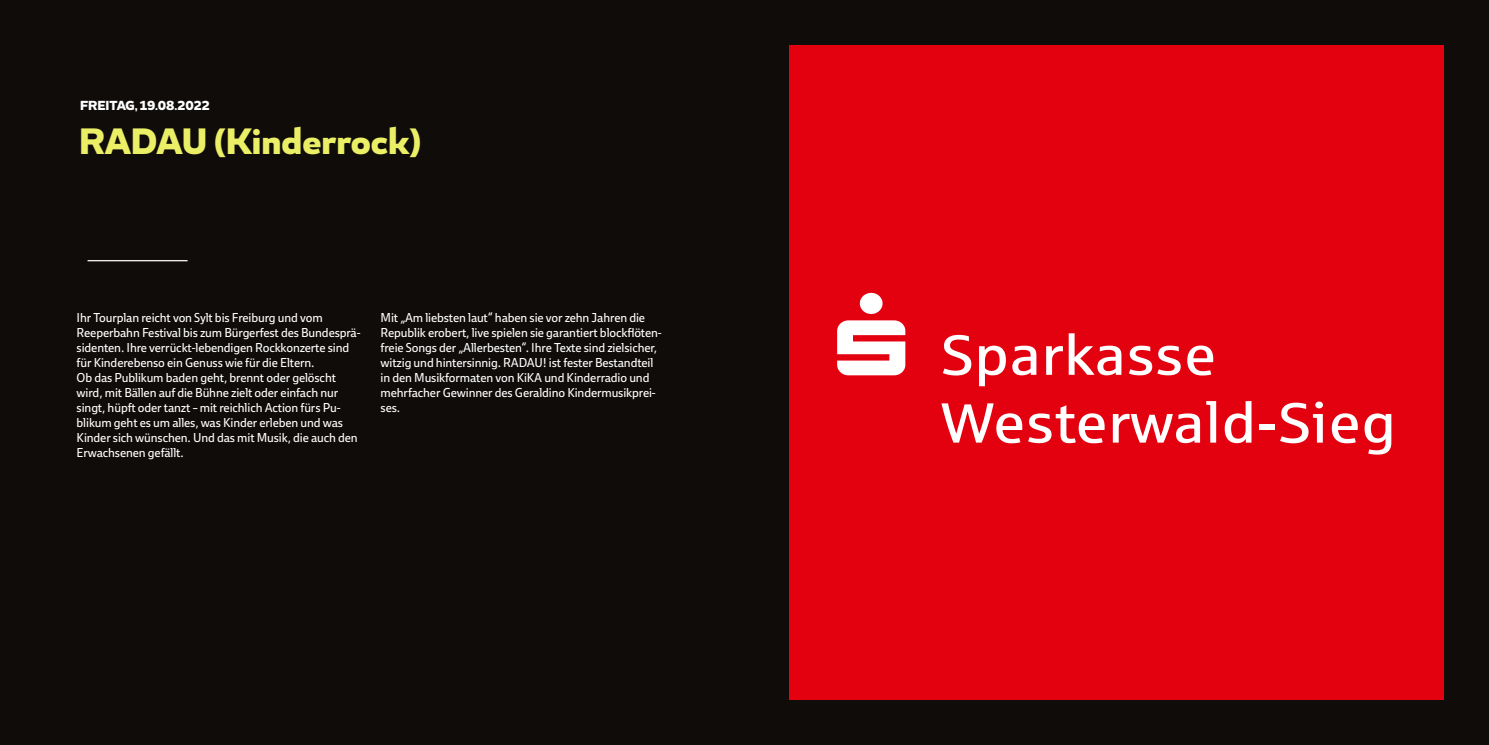
<style>
.page{position:relative;width:1489px;height:745px;background:#fff}
.page>*{position:absolute;margin:0;border:0;box-sizing:border-box;transform-origin:0 0}
.t1{font:700 35px "Blanc";color:#ebef66}
.t2{font:12.5px/15px "Ebony";letter-spacing:-.01em;color:#fff}
.t3{font:700 12.5px "Blanc";color:#fff}
</style>
<div class="page">
<div style="left:0;top:0;width:1488px;height:744px;background:#100c0a"></div>
<div style="left:789px;top:45px;width:654px;height:654px;background:#e3000f"></div>
<hr style="left:88px;top:260px;width:100px;height:1px;background:#fff">
<svg style="left:943px;top:334px;width:28px;height:41px"></svg>
<svg style="left:979px;top:345px;width:26px;height:41px"></svg>
<svg style="left:1012px;top:345px;width:24px;height:30px"></svg>
<svg style="left:1046px;top:346px;width:16px;height:28px"></svg>
<svg style="left:1068px;top:333px;width:53px;height:42px"></svg>
<svg style="left:1129px;top:345px;width:51px;height:30px"></svg>
<svg style="left:1187px;top:345px;width:26px;height:30px"></svg>
<svg style="left:941px;top:403px;width:81px;height:40px"></svg>
<svg style="left:1028px;top:405px;width:76px;height:38px"></svg>
<svg style="left:1112px;top:413px;width:87px;height:30px"></svg>
<svg style="left:1206px;top:401px;width:10px;height:41px"></svg>
<svg style="left:1224px;top:401px;width:27px;height:42px"></svg>
<div style="left:1259px;top:423px;width:15px;height:6px;background:#fff"></div>
<svg style="left:1280px;top:401px;width:42px;height:42px"></svg>
<svg style="left:1331px;top:413px;width:26px;height:30px"></svg>
<svg style="left:1364px;top:413px;width:27px;height:41px"></svg>
<svg style="left:837px;top:293px;width:68px;height:82px"></svg>
<p class="t3" style="left:80px;top:97px;width:131px">FREITAG, 19.08.2022</p>
<h1 class="t1" style="left:79px;top:118px;width:343px">RADAU (Kinderrock)</h1>
<p class="t2" style="left:77px;top:310px;width:285px">Ihr Tourplan reicht von Sylt bis Freiburg und vom Reeperbahn Festival bis zum Bürgerfest des Bundesprä&shy;sidenten. Ihre verrückt-lebendigen Rockkonzerte sind für Kinderebenso ein Genuss wie für die Eltern.<br>Ob das Publikum baden geht, brennt oder gelöscht wird, mit Bällen auf die Bühne zielt oder einfach nur singt, hüpft oder tanzt – mit reichlich Action fürs Pu&shy;blikum geht es um alles, was Kinder erleben und was Kinder sich wünschen. Und das mit Musik, die auch den Erwachsenen gefällt.</p>
<p class="t2" style="left:380px;top:310px;width:283px">Mit „Am liebsten laut“ haben sie vor zehn Jahren die Republik erobert, live spielen sie garantiert blockflöten&shy;freie Songs der „Allerbesten“. Ihre Texte sind zielsicher, witzig und hintersinnig. RADAU! ist fester Bestandteil in den Musikformaten von KiKA und Kinderradio und mehrfacher Gewinner des Geraldino Kindermusikprei&shy;ses.</p>
</div>
